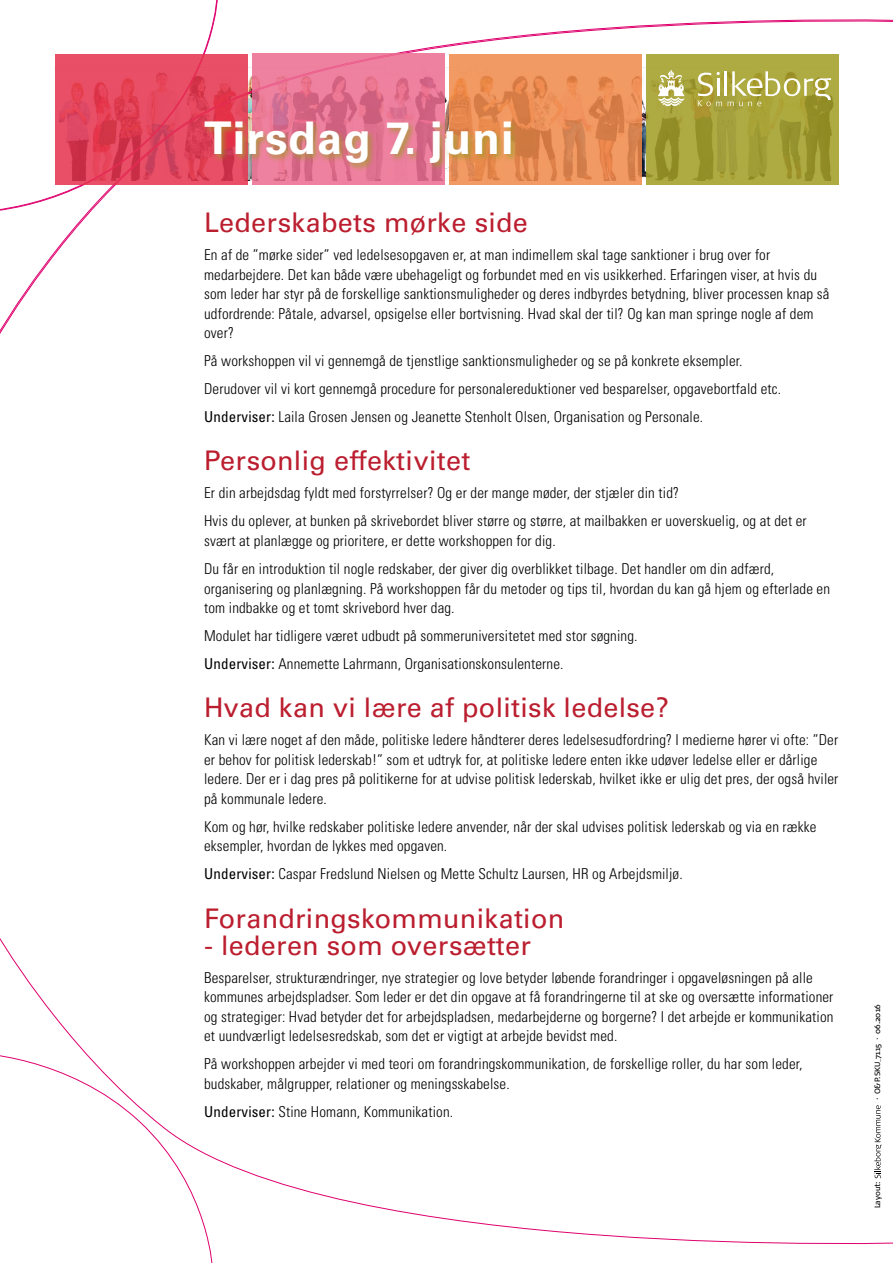
<style>
.page{position:relative;width:893px;height:1263px;background:#fff}
.page>*{position:absolute;margin:0;border:0;box-sizing:border-box;transform-origin:0 0}
.t1{font:700 45px "Univers LT Std";letter-spacing:.025em;color:#fff}
.t2{font:27px "Univers LT Std";letter-spacing:.01em;color:#bb1e2f}
.t3{font:300 condensed 15px/19.5px "Univers LT Std";letter-spacing:.01em;color:#000}
.t4{font:7.65px "Signa Normal";letter-spacing:.02em;color:#000}
.t5{font:7.65px "Signa Normal";color:#000}
.s1{font-weight:400}
</style>
<div class="page">
<svg style="left:0;top:19px;width:893px;height:315px"></svg>
<svg style="left:0;top:0;width:219px;height:213px"></svg>
<svg style="left:0;top:938px;width:893px;height:307px"></svg>
<svg style="left:0;top:1052px;width:214px;height:211px"></svg>
<svg style="left:55px;top:54px;width:193px;height:131px;fill:#e84d65"></svg>
<svg style="left:252px;top:53px;width:193px;height:132px;fill:#ee809f"></svg>
<svg style="left:449px;top:54px;width:193px;height:131px;fill:#f19761"></svg>
<svg style="left:646px;top:54px;width:193px;height:131px;fill:#aeaa42"></svg>
<svg style="left:874px;top:1105px;width:8px;height:73px"></svg>
<hr style="left:725px;top:71px;width:2px;height:25px;background:#fff">
<svg style="left:728px;top:71px;width:103px;height:35px"></svg>
<svg style="left:658px;top:70px;width:27px;height:36px"></svg>
<svg style="left:698px;top:72px;width:24px;height:34px"></svg>
<div style="left:202px;top:119px;width:317px;height:53px;background:#a29b2b;opacity:.75"></div>
<h1 class="t1" style="left:204px;top:112px;width:311px">Tirsdag 7. juni</h1>
<h2 class="t2" style="left:204px;top:207px;width:325px">Lederskabets mørke side</h2>
<p class="t3" style="left:204px;top:245px;width:627px">En af de ”mørke sider” ved ledelsesopgaven er, at man indimellem skal tage sanktioner i brug over for medarbejdere. Det kan både være ubehageligt og forbundet med en vis usikkerhed. Erfaringen viser, at hvis du som leder har styr på de forskellige sanktionsmuligheder og deres indbyrdes betydning, bliver processen knap så udfordrende: Påtale, advarsel, opsigelse eller bortvisning. Hvad skal der til? Og kan man springe nogle af dem over?</p>
<p class="t3" style="left:204px;top:347px;width:579px;line-height:28px">På workshoppen vil vi gennemgå de tjenstlige sanktionsmuligheder og se på konkrete eksempler.<br>Derudover vil vi kort gennemgå procedure for personalereduktioner ved besparelser, opgavebortfald etc.<br><span class="s1">Underviser:</span> Laila Grosen Jensen og Jeanette Stenholt Olsen, Organisation og Personale.</p>
<h2 class="t2" style="left:204px;top:445px;width:268px">Personlig effektivitet</h2>
<p class="t3" style="left:204px;top:479px;width:604px;line-height:28px">Er din arbejdsdag fyldt med forstyrrelser? Og er der mange møder, der stjæler din tid?<br>Hvis du oplever, at bunken på skrivebordet bliver større og større, at mailbakken er uoverskuelig, og at det er</p>
<p class="t3" style="left:204px;top:527px;width:572px;line-height:28px">svært at planlægge og prioritere, er dette workshoppen for dig.<br>Du får en introduktion til nogle redskaber, der giver dig overblikket tilbage. Det handler om din adfærd,</p>
<p class="t3" style="left:204px;top:578px;width:627px">organisering og planlægning. På workshoppen får du metoder og tips til, hvordan du kan gå hjem og efterlade en tom indbakke og et tomt skrivebord hver dag.</p>
<p class="t3" style="left:204px;top:622px;width:435px;line-height:28px">Modulet har tidligere været udbudt på sommeruniversitetet med stor søgning.<br><span class="s1">Underviser:</span> Annemette Lahrmann, Organisationskonsulenterne.</p>
<h2 class="t2" style="left:204px;top:692px;width:466px">Hvad kan vi lære af politisk ledelse?</h2>
<p class="t3" style="left:204px;top:730px;width:636px">Kan vi lære noget af den måde, politiske ledere håndterer deres ledelsesudfordring? I medierne hører vi ofte: ”Der er behov for politisk lederskab!” som et udtryk for, at politiske ledere enten ikke udøver ledelse eller er dårlige ledere. Der er i dag pres på politikerne for at udvise politisk lederskab, hvilket ikke er ulig det pres, der også hviler på kommunale ledere.</p>
<p class="t3" style="left:204px;top:817px;width:614px">Kom og hør, hvilke redskaber politiske ledere anvender, når der skal udvises politisk lederskab og via en række eksempler, hvordan de lykkes med opgaven.</p>
<p class="t3" style="left:204px;top:864px;width:480px"><span class="s1">Underviser:</span> Caspar Fredslund Nielsen og Mette Schultz Laursen, HR og Arbejdsmiljø.</p>
<h2 class="t2" style="left:204px;top:902px;width:362px">Forandringskommunikation</h2>
<h2 class="t2" style="left:204px;top:929px;width:328px">- lederen som oversætter</h2>
<p class="t3" style="left:204px;top:967px;width:631px">Besparelser, strukturændringer, nye strategier og love betyder løbende forandringer i opgaveløsningen på alle kommunes arbejdspladser. Som leder er det din opgave at få forandringerne til at ske og oversætte informationer og strategiger: Hvad betyder det for arbejdspladsen, medarbejderne og borgerne? I det arbejde er kommunikation et uundværligt ledelsesredskab, som det er vigtigt at arbejde bevidst med.</p>
<p class="t3" style="left:204px;top:1054px;width:600px">På workshoppen arbejder vi med teori om forandringskommunikation, de forskellige roller, du har som leder, budskaber, målgrupper, relationer og meningsskabelse.</p>
<p class="t3" style="left:204px;top:1101px;width:251px"><span class="s1">Underviser:</span> Stine Homann, Kommunikation.</p>
<p class="t4" style="left:873px;top:1101px;width:98px;rotate:-90deg">· O&amp;P.SKU_7115 · 06.2016</p>
<p class="t5" style="left:873px;top:1208px;width:28px;rotate:-90deg">Layout:</p>
</div>
